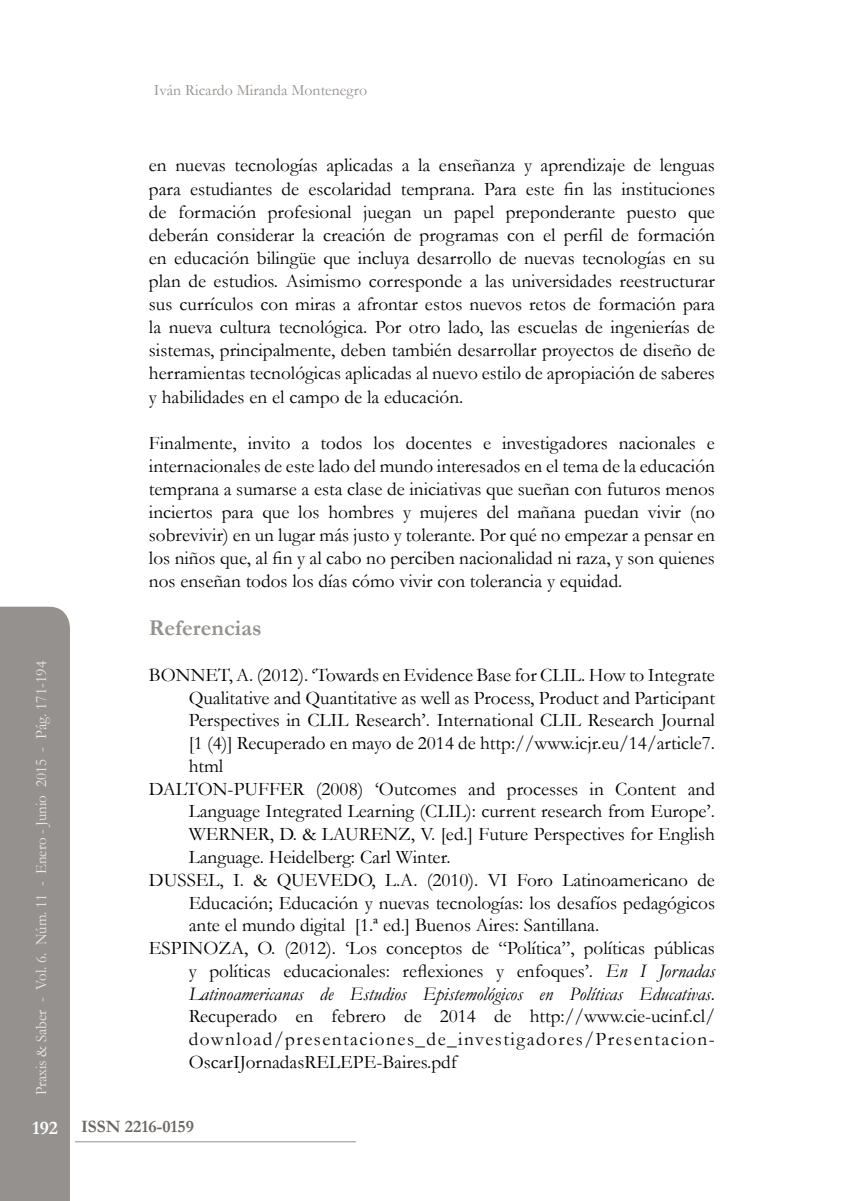
<style>
.page{position:relative;width:859px;height:1201px;background:#fff}
.page>*{position:absolute;margin:0;border:0;box-sizing:border-box;transform-origin:0 0}
.t1{font:700 22.75px "Garamond";color:#94918f}
.t2{font:19.25px/23.1px "Garamond";color:#000;text-align:justify}
.t3{font:italic 19.25px "Garamond";color:#000}
.t4{font:19.25px "Garamond";letter-spacing:.075em;color:#000}
.t5{font:700 17.5px "Garamond";color:#6b6763}
.t6{font:15.75px "Garamond";color:#e9e9e9;scale:.95 1}
.t7{font:15.75px "Garamond";color:#94918f}
.s1{font-style:italic}
.s2{font-style:normal}
.s3{font-size:19.25px;color:#fff}
</style>
<div class="page">
<div style="left:0;top:606px;width:70px;height:594px;background:#94918f"></div>
<hr style="left:75px;top:1141px;width:280px;height:1px;background:#94918f">
<p class="t6" style="left:30px;top:1095px;width:459px;rotate:-90deg">Praxis &amp; Saber - Vol. 6. Núm. 11 - Enero - Junio 2015 - Pág. 171-194</p>
<p class="t7" style="left:154px;top:80px;width:215px">Iván Ricardo Miranda Montenegro</p>
<p class="t2" style="left:149px;top:153px;width:567px">en nuevas tecnologías aplicadas a la enseñanza y aprendizaje de lenguas para estudiantes de escolaridad temprana. Para este fin las instituciones de formación profesional juegan un papel preponderante puesto que deberán considerar la creación de programas con el perfil de formación en educación bilingüe que incluya desarrollo de nuevas tecnologías en su plan de estudios. Asimismo corresponde a las universidades reestructurar sus currículos con miras a afrontar estos nuevos retos de formación para la nueva cultura tecnológica. Por otro lado, las escuelas de ingenierías de sistemas, principalmente, deben también desarrollar proyectos de diseño de herramientas tecnológicas aplicadas al nuevo estilo de apropiación de saberes y habilidades en el campo de la educación.</p>
<p class="t2" style="left:149px;top:430px;width:567px">Finalmente, invito a todos los docentes e investigadores nacionales e internacionales de este lado del mundo interesados en el tema de la educación temprana a sumarse a esta clase de iniciativas que sueñan con futuros menos inciertos para que los hombres y mujeres del mañana puedan vivir (no sobrevivir) en un lugar más justo y tolerante. Por qué no empezar a pensar en los niños que, al fin y al cabo no perciben nacionalidad ni raza, y son quienes nos enseñan todos los días cómo vivir con tolerancia y equidad.</p>
<p class="t1" style="left:149px;top:612px;width:114px">Referencias</p>
<p class="t2" style="left:149px;top:662px;width:567px">BONNET, A. (2012). ‘Towards en Evidence Base for CLIL. How to Integrate</p>
<p class="t2" style="left:189px;top:685px;width:527px">Qualitative and Quantitative as well as Process, Product and Participant</p>
<p class="t2" style="left:189px;top:708px;width:527px">Perspectives in CLIL Research’. International CLIL Research Journal</p>
<p class="t2" style="left:189px;top:731px;width:527px">[1 (4)] Recuperado en mayo de 2014 de http://www.icjr.eu/14/article7.</p>
<p class="t2" style="left:189px;top:754px;width:36px">html</p>
<p class="t2" style="left:149px;top:776px;width:567px">DALTON-PUFFER (2008) ‘Outcomes and processes in Content and</p>
<p class="t2" style="left:189px;top:799px;width:527px">Language Integrated Learning (CLIL): current research from Europe’.</p>
<p class="t2" style="left:189px;top:822px;width:31px">Werner</p>
<p class="t2" style="left:270px;top:822px;width:77px">, D. &amp; Laurenz</p>
<p class="t2" style="left:411px;top:822px;width:305px">, V. [ed.] Future Perspectives for English</p>
<p class="t2" style="left:189px;top:845px;width:263px">Language. Heidelberg: Carl Winter.</p>
<p class="t2" style="left:149px;top:867px;width:567px">DUSSEL, I. &amp; QUEVEDO, L.A. (2010). VI Foro Latinoamericano de</p>
<p class="t2" style="left:189px;top:890px;width:527px">Educación; Educación y nuevas tecnologías: los desafíos pedagógicos</p>
<p class="t2" style="left:189px;top:913px;width:412px">ante el mundo digital [1.ª ed.] Buenos Aires: Santillana.</p>
<p class="t2" style="left:149px;top:936px;width:567px">ESPINOZA, O. (2012). ‘Los conceptos de “Política”, políticas públicas</p>
<p class="t2" style="left:189px;top:958px;width:527px">y políticas educacionales: reflexiones y enfoques’. <span class="s1">En I Jornadas</span></p>
<p class="t3" style="left:189px;top:980px;width:527px">Latinoamericanas de Estudios Epistemológicos en Políticas Educativas<span class="s2">.</span></p>
<p class="t2" style="left:189px;top:1004px;width:527px">Recuperado en febrero de 2014 de http://www.cie-ucinf.cl/</p>
<p class="t4" style="left:189px;top:1026px;width:527px">download/presentaciones_de_investigadores/Presentacion-</p>
<p class="t2" style="left:189px;top:1049px;width:270px">OscarIJornadasRELEPE-Baires.pdf</p>
<p class="t5" style="left:32px;top:1114px;width:163px"><span class="s3">192</span> ISSN 2216-0159</p>
</div>
